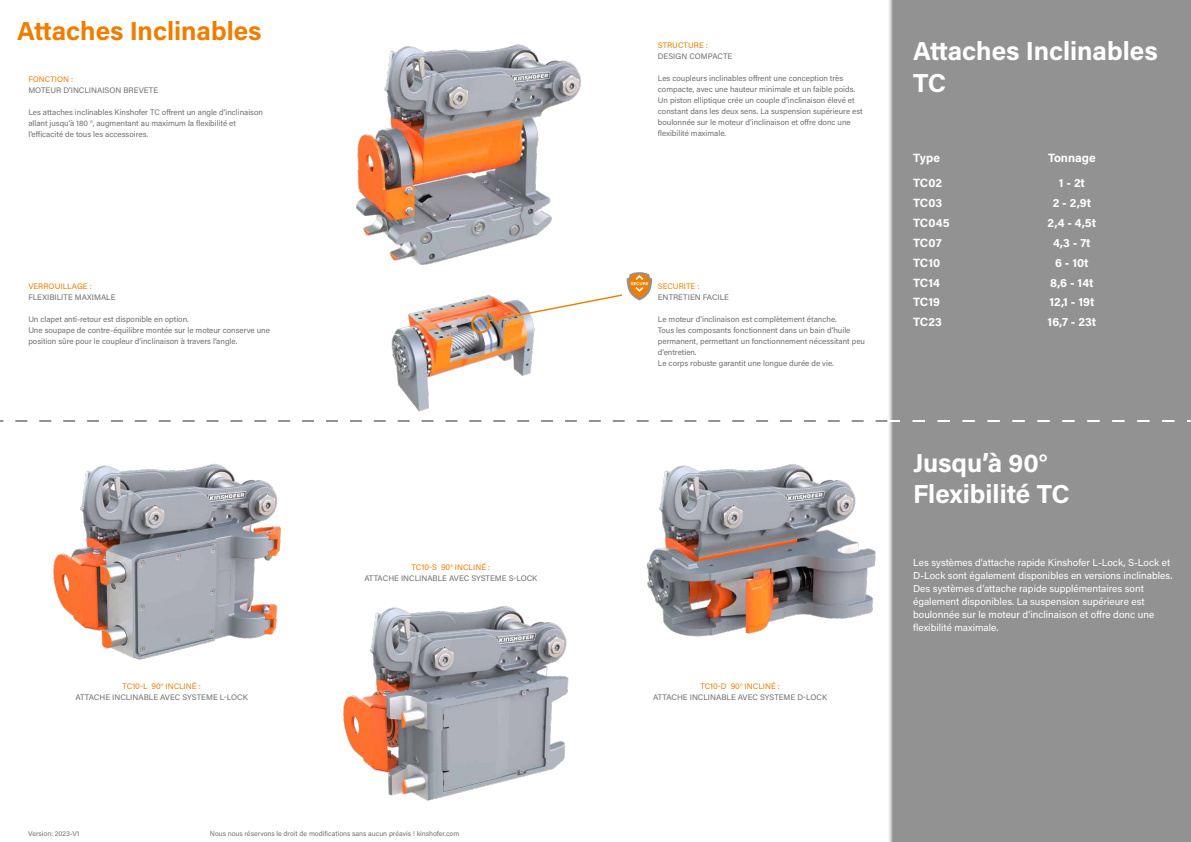
<style>
.page{position:relative;width:1191px;height:842px;background:#fff}
.page>*{position:absolute;margin:0;border:0;box-sizing:border-box;transform-origin:0 0}
.t1{font:700 26px/31.2px "Acumin Pro";color:#fff}
.t2{font:700 26px "Acumin Pro";color:#ef7d00}
.t3{font:700 12px "Acumin Pro";color:#fff}
.t4{font:10px/13px "Acumin Pro";color:#fff}
.t5{font:8px/11px "Acumin Pro";color:#706f6f}
.t6{font:8px "Acumin Pro";color:#ef7d00}
.t7{font:7px "Acumin Pro";color:#706f6f}
</style>
<div class="page">
<img style="left:391px;top:299px;width:143px;height:113px">
<div style="left:887px;top:0;width:304px;height:842px;background:#929292"></div>
<img style="left:356px;top:44px;width:225px;height:221px">
<svg style="left:0;top:420px;width:1191px;height:2px"></svg>
<img style="left:343px;top:606px;width:226px;height:195px">
<img style="left:53px;top:464px;width:228px;height:196px">
<img style="left:646px;top:464px;width:230px;height:173px">
<img style="left:469px;top:272px;width:183px;height:63px">
<h1 class="t2" style="left:17px;top:13px;width:246px">Attaches Inclinables</h1>
<p class="t6" style="left:28px;top:74px;width:46px">FONCTION :</p>
<p class="t5" style="left:28px;top:85px;width:131px">MOTEUR D’INCLINAISON BREVETE</p>
<p class="t5" style="left:28px;top:107px;width:236px">Les attaches inclinables Kinshofer TC offrent un angle d‘inclinaison allant jusqu‘à 180 °, augmentant au maximum la flexibilité et l‘efficacité de tous les accessoires.</p>
<p class="t6" style="left:28px;top:281px;width:65px">VERROUILLAGE :</p>
<p class="t5" style="left:28px;top:292px;width:89px">FLEXIBILITE MAXIMALE</p>
<p class="t5" style="left:28px;top:314px;width:243px">Un clapet anti-retour est disponible en option.<br>Une soupape de contre-équilibre montée sur le moteur conserve une position sûre pour le coupleur d‘inclinaison à travers l‘angle.</p>
<p class="t6" style="left:123px;top:681px;width:80px">TC10-L 90° INCLINÉ :</p>
<p class="t5" style="left:75px;top:691px;width:174px">ATTACHE INCLINABLE AVEC SYSTEME L-LOCK</p>
<p class="t6" style="left:411px;top:562px;width:80px">TC10-S 90° INCLINÉ :</p>
<p class="t5" style="left:364px;top:572px;width:175px">ATTACHE INCLINABLE AVEC SYSTEME S-LOCK</p>
<p class="t7" style="left:28px;top:829px;width:53px">Version: 2023-V1</p>
<p class="t7" style="left:210px;top:829px;width:251px">Nous nous réservons le droit de modifications sans aucun préavis ! kinshofer.com</p>
<p class="t6" style="left:658px;top:40px;width:52px">STRUCTURE :</p>
<p class="t5" style="left:658px;top:51px;width:76px">DESIGN COMPACTE</p>
<p class="t5" style="left:658px;top:73px;width:206px">Les coupleurs inclinables offrent une conception très compacte, avec une hauteur minimale et un faible poids.<br>Un piston elliptique crée un couple d‘inclinaison élevé et constant dans les deux sens. La suspension supérieure est boulonnée sur le moteur d’inclinaison et offre donc une flexibilité maximale.</p>
<p class="t6" style="left:658px;top:281px;width:43px">SECURITE :</p>
<p class="t5" style="left:658px;top:292px;width:73px">ENTRETIEN FACILE</p>
<p class="t5" style="left:658px;top:314px;width:209px">Le moteur d’inclinaison est complètement étanche.<br>Tous les composants fonctionnent dans un bain d‘huile permanent, permettant un fonctionnement nécessitant peu d‘entretien.<br>Le corps robuste garantit une longue durée de vie.</p>
<p class="t6" style="left:700px;top:681px;width:81px">TC10-D 90° INCLINÉ :</p>
<p class="t5" style="left:653px;top:691px;width:176px">ATTACHE INCLINABLE AVEC SYSTEME D-LOCK</p>
<h1 class="t1" style="left:913px;top:35px;width:246px">Attaches Inclinables<br>TC</h1>
<h2 class="t3" style="left:913px;top:149px;width:28px">Type</h2>
<h2 class="t3" style="left:1048px;top:149px;width:49px">Tonnage</h2>
<h2 class="t3" style="left:913px;top:175px;width:31px">TC02</h2>
<h2 class="t3" style="left:1058px;top:175px;width:28px">1 - 2t</h2>
<h2 class="t3" style="left:913px;top:194px;width:31px">TC03</h2>
<h2 class="t3" style="left:1052px;top:194px;width:40px">2 - 2,9t</h2>
<h2 class="t3" style="left:913px;top:214px;width:38px">TC045</h2>
<h2 class="t3" style="left:1047px;top:214px;width:50px">2,4 - 4,5t</h2>
<h2 class="t3" style="left:913px;top:234px;width:30px">TC07</h2>
<h2 class="t3" style="left:1053px;top:234px;width:39px">4,3 - 7t</h2>
<h2 class="t3" style="left:913px;top:254px;width:29px">TC10</h2>
<h2 class="t3" style="left:1055px;top:254px;width:35px">6 - 10t</h2>
<h2 class="t3" style="left:913px;top:274px;width:28px">TC14</h2>
<h2 class="t3" style="left:1050px;top:274px;width:45px">8,6 - 14t</h2>
<h2 class="t3" style="left:913px;top:294px;width:28px">TC19</h2>
<h2 class="t3" style="left:1049px;top:294px;width:47px">12,1 - 19t</h2>
<h2 class="t3" style="left:913px;top:314px;width:30px">TC23</h2>
<h2 class="t3" style="left:1047px;top:314px;width:50px">16,7 - 23t</h2>
<h1 class="t1" style="left:913px;top:446px;width:158px">Jusqu’à 90°<br>Flexibilité TC</h1>
<p class="t4" style="left:913px;top:555px;width:261px">Les systèmes d‘attache rapide Kinshofer L-Lock, S-Lock et D-Lock sont également disponibles en versions inclinables.<br>Des systèmes d‘attache rapide supplémentaires sont également disponibles. La suspension supérieure est boulonnée sur le moteur d’inclinaison et offre donc une flexibilité maximale.</p>
</div>
